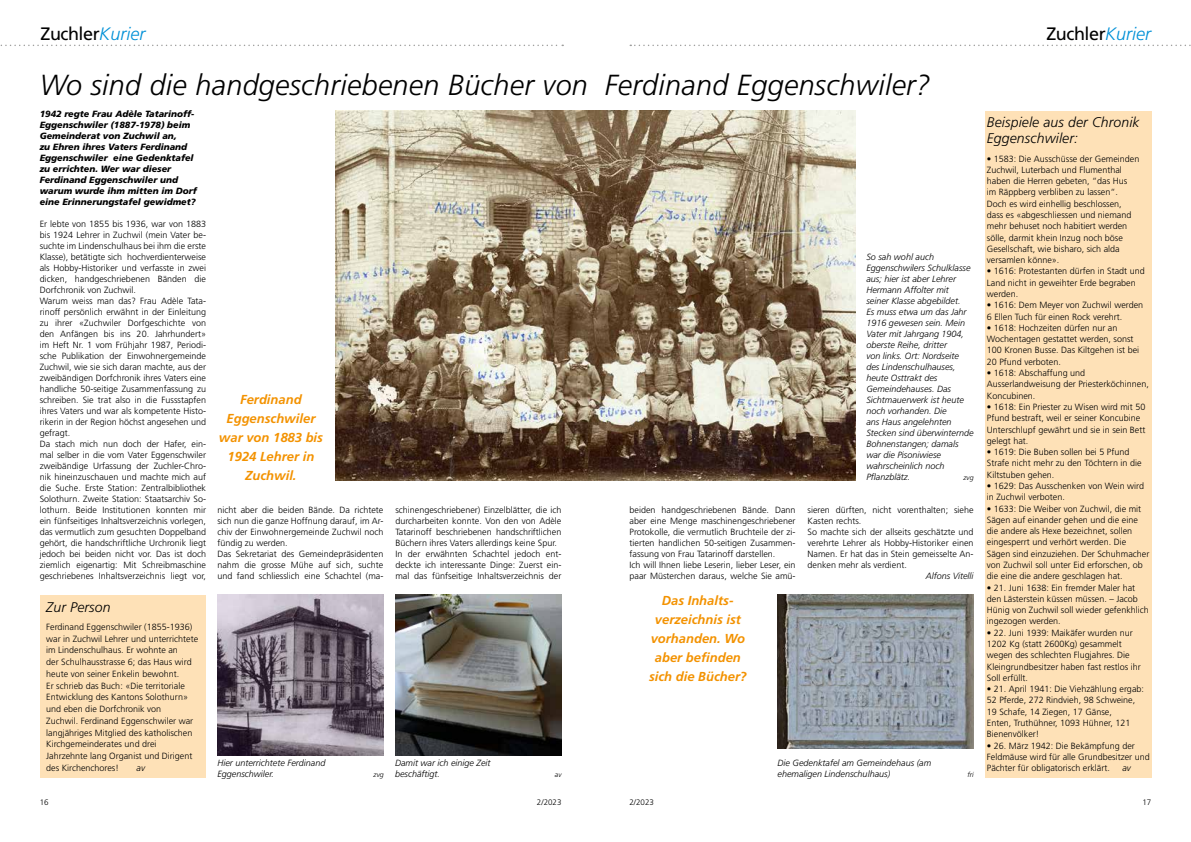
<style>
.page{position:relative;width:1191px;height:842px;background:#fff}
.page>*{position:absolute;margin:0;border:0;box-sizing:border-box;transform-origin:0 0}
.t1{font:italic 300 29px "Frutiger LT Pro";letter-spacing:.01em;color:#000}
.t2{font:18px "Frutiger LT Pro";letter-spacing:-.025em;color:#000}
.t3{font:italic 300 14px/16px "Frutiger LT Pro";letter-spacing:.01em;color:#000}
.t4{font:italic 700 13px/19px "Frutiger LT Pro";color:#f39200;text-align:center}
.t5{font:300 9px/11px "Frutiger LT Pro";color:#000}
.t6{font:italic 300 9px/11px "Frutiger LT Pro";color:#000}
.t7{font:italic 900 9px/11px "Frutiger LT Pro";color:#000}
.t8{font:300 8px "Frutiger LT Pro";color:#000}
.t9{font:italic 300 7px "Frutiger LT Pro";color:#000}
.s1{font-weight:300;font-style:italic;color:#0090d7}
</style>
<div class="page">
<svg style="left:0;top:45px;width:563px;height:1px"></svg>
<svg style="left:630px;top:45px;width:561px;height:1px"></svg>
<img style="left:336px;top:111px;width:519px;height:369px">
<div style="left:985px;top:111px;width:166px;height:666px;background:#fee1b7"></div>
<div style="left:40px;top:595px;width:166px;height:182px;background:#fee1b7"></div>
<img style="left:777px;top:595px;width:196px;height:154px">
<img style="left:217px;top:595px;width:167px;height:160px">
<img style="left:395px;top:595px;width:166px;height:160px">
<h2 class="t2" style="left:40px;top:23px;width:106px">Zuchler<span class="s1">Kurier</span></h2>
<h2 class="t2" style="left:1046px;top:23px;width:106px">Zuchler<span class="s1">Kurier</span></h2>
<h1 class="t1" style="left:40px;top:68px;width:892px">Wo sind die handgeschriebenen Bücher von Ferdinand Eggenschwiler?</h1>
<p class="t7" style="left:40px;top:109px;width:159px">1942 regte Frau Adèle Tatarinoff-<br>Eggenschwiler (1887-1978) beim<br>Gemeinderat von Zuchwil an,<br>zu Ehren ihres Vaters Ferdinand<br>Eggenschwiler eine Gedenktafel zu errichten. Wer war dieser<br>Ferdinand Eggenschwiler und warum wurde ihm mitten im Dorf eine Erinnerungstafel gewidmet?</p>
<p class="t5" style="left:40px;top:219px;width:168px">Er lebte von 1855 bis 1936, war von 1883 bis 1924 Lehrer in Zuchwil (mein Vater be&shy;suchte im Lindenschulhaus bei ihm die erste Klasse), betätigte sich hochverdienterweise als Hobby-Historiker und verfasste in zwei dicken, handgeschriebenen Bänden die Dorfchronik von Zuchwil.<br>Warum weiss man das? Frau Adèle Tata&shy;rinoff persönlich erwähnt in der Einleitung zu ihrer «Zuchwiler Dorfgeschichte von den Anfängen bis ins 20. Jahrhundert» im Heft Nr. 1 vom Frühjahr 1987, Periodi&shy;sche Publikation der Einwohnergemeinde Zuchwil, wie sie sich daran machte, aus der zweibändigen Dorfchronik ihres Vaters eine handliche 50-seitige Zusammenfassung zu schreiben. Sie trat also in die Fussstapfen ihres Vaters und war als kompetente Histo&shy;rikerin in der Region höchst angesehen und gefragt.<br>Da stach mich nun doch der Hafer, ein&shy;mal selber in die vom Vater Eggenschwiler zweibändige Urfassung der Zuchler-Chro&shy;nik hineinzuschauen und machte mich auf die Suche. Erste Station: Zentralbibliothek Solothurn. Zweite Station: Staatsarchiv So&shy;lothurn. Beide Institutionen konnten mir ein fünfseitiges Inhaltsverzeichnis vorlegen, das vermutlich zum gesuchten Doppelband gehört, die handschriftliche Urchronik liegt jedoch bei beiden nicht vor. Das ist doch ziemlich eigenartig: Mit Schreibmaschine geschriebenes Inhaltsverzeichnis liegt vor,</p>
<p class="t6" style="left:866px;top:252px;width:109px">So sah wohl auch<br>Eggenschwilers Schulklasse aus; hier ist aber Lehrer<br>Hermann Affolter mit seiner Klasse abgebildet.<br>Es muss etwa um das Jahr<br>1916 gewesen sein. Mein<br>Vater mit Jahrgang 1904, oberste Reihe, dritter<br>von links. Ort: Nordseite des Lindenschulhauses, heute Osttrakt des<br>Gemeindehauses. Das<br>Sichtmauerwerk ist heute noch vorhanden. Die<br>ans Haus angelehnten<br>Stecken sind überwinternde<br>Bohnenstangen; damals war die Pisoniwiese wahrscheinlich noch<br>Pflanzblätz.</p>
<p class="t9" style="left:963px;top:474px;width:12px">zvg</p>
<h3 class="t4" style="left:219px;top:390px;width:106px">Ferdinand<br>Eggenschwiler war von 1883 bis<br>1924 Lehrer in<br>Zuchwil.</h3>
<p class="t5" style="left:629px;top:505px;width:167px">beiden handgeschriebenen Bände. Dann aber eine Menge maschinengeschriebener Protokolle, die vermutlich Bruchteile der zi&shy;tierten handlichen 50-seitigen Zusammen&shy;fassung von Frau Tatarinoff darstellen.<br>Ich will Ihnen liebe Leserin, lieber Leser, ein paar Müsterchen daraus, welche Sie amü-</p>
<p class="t5" style="left:807px;top:505px;width:167px">sieren dürften, nicht vorenthalten; siehe Kasten rechts.<br>So machte sich der allseits geschätzte und verehrte Lehrer als Hobby-Historiker einen Namen. Er hat das in Stein gemeisselte An&shy;denken mehr als verdient.</p>
<p class="t5" style="left:217px;top:505px;width:167px">nicht aber die beiden Bände. Da richtete sich nun die ganze Hoffnung darauf, im Ar&shy;chiv der Einwohnergemeinde Zuchwil noch fündig zu werden.<br>Das Sekretariat des Gemeindepräsidenten nahm die grosse Mühe auf sich, suchte und fand schliesslich eine Schachtel (ma-</p>
<p class="t5" style="left:395px;top:505px;width:167px">schinengeschriebener) Einzelblätter, die ich durcharbeiten konnte. Von den von Adèle Tatarinoff beschriebenen handschriftlichen Büchern ihres Vaters allerdings keine Spur.<br>In der erwähnten Schachtel jedoch ent&shy;deckte ich interessante Dinge: Zuerst ein&shy;mal das fünfseitige Inhaltsverzeichnis der</p>
<p class="t6" style="left:925px;top:571px;width:49px">Alfons Vitelli</p>
<h3 class="t3" style="left:46px;top:599px;width:66px">Zur Person</h3>
<p class="t5" style="left:46px;top:621px;width:153px;line-height:11.8px">Ferdinand Eggenschwiler (1855-1936) war in Zuchwil Lehrer und unterrichtete im Lindenschulhaus. Er wohnte an<br>der Schulhausstrasse 6; das Haus wird heute von seiner Enkelin bewohnt.<br>Er schrieb das Buch: «Die territoriale Entwicklung des Kantons Solothurn» und eben die Dorfchronik von<br>Zuchwil. Ferdinand Eggenschwiler war langjähriges Mitglied des katholischen Kirchgemeinderates und drei Jahrzehnte lang Organist und Dirigent des Kirchenchores!</p>
<p class="t6" style="left:136px;top:762px;width:10px">av</p>
<p class="t6" style="left:217px;top:758px;width:109px">Hier unterrichtete Ferdinand<br>Eggenschwiler.</p>
<p class="t9" style="left:374px;top:771px;width:12px">zvg</p>
<p class="t6" style="left:395px;top:758px;width:97px">Damit war ich einige Zeit beschäftigt.</p>
<p class="t9" style="left:555px;top:771px;width:8px">av</p>
<h3 class="t4" style="left:649px;top:591px;width:99px">Das Inhalts&shy;verzeichnis ist vorhanden. Wo aber befinden sich die Bücher?</h3>
<p class="t6" style="left:777px;top:758px;width:155px">Die Gedenktafel am Gemeindehaus (am ehemaligen Lindenschulhaus)</p>
<p class="t9" style="left:967px;top:771px;width:8px">fri</p>
<h3 class="t3" style="left:986px;top:115px;width:154px">Beispiele aus der Chronik<br>Eggenschwiler:</h3>
<p class="t5" style="left:986px;top:153px;width:154px;line-height:11.3px">• 1583: Die Ausschüsse der Gemeinden Zuchwil, Luterbach und Flumenthal haben die Herren gebeten, “das Hus<br>im Räppberg verbliben zu lassen“.<br>Doch es wird einhellig beschlossen, dass es «abgeschliessen und niemand mehr behuset noch habitiert werden sölle, darmit khein Inzug noch böse Gesellschaft, wie bisharo, sich alda versamlen könne».</p>
<p class="t5" style="left:986px;top:266px;width:159px;line-height:11.3px">• 1616: Protestanten dürfen in Stadt und<br>Land nicht in geweihter Erde begraben werden.</p>
<p class="t5" style="left:986px;top:300px;width:158px;line-height:11.3px">• 1616: Dem Meyer von Zuchwil werden<br>6 Ellen Tuch für einen Rock verehrt.</p>
<p class="t5" style="left:986px;top:322px;width:154px;line-height:11.3px">• 1618: Hochzeiten dürfen nur an<br>Wochentagen gestattet werden, sonst<br>100 Kronen Busse. Das Kiltgehen ist bei<br>20 Pfund verboten.</p>
<p class="t5" style="left:986px;top:367px;width:164px;line-height:11.3px">• 1618: Abschaffung und<br>Ausserlandweisung der Priesterköchinnen,<br>Koncubinen.</p>
<p class="t5" style="left:986px;top:401px;width:160px;line-height:11.3px">• 1618: Ein Priester zu Wisen wird mit 50<br>Pfund bestraft, weil er seiner Koncubine Unterschlupf gewährt und sie in sein Bett gelegt hat.</p>
<p class="t5" style="left:986px;top:446px;width:156px;line-height:11.3px">• 1619: Die Buben sollen bei 5 Pfund<br>Strafe nicht mehr zu den Töchtern in die<br>Kiltstuben gehen.</p>
<p class="t5" style="left:986px;top:480px;width:159px;line-height:11.3px">• 1629: Das Ausschenken von Wein wird in Zuchwil verboten.</p>
<p class="t5" style="left:986px;top:503px;width:164px;line-height:11.3px">• 1633: Die Weiber von Zuchwil, die mit Sägen auf einander gehen und die eine die andere als Hexe bezeichnet, sollen eingesperrt und verhört werden. Die Sägen sind einzuziehen. Der Schuhmacher von Zuchwil soll unter Eid erforschen, ob die eine die andere geschlagen hat.</p>
<p class="t5" style="left:986px;top:582px;width:164px;line-height:11.3px">• 21. Juni 1638: Ein fremder Maler hat den Lästerstein küssen müssen. – Jacob Hünig von Zuchwil soll wieder gefenkhlich ingezogen werden.</p>
<p class="t5" style="left:986px;top:627px;width:155px;line-height:11.3px">• 22. Juni 1939: Maikäfer wurden nur<br>1202 Kg (statt 2600Kg) gesammelt wegen des schlechten Flugjahres. Die<br>Kleingrundbesitzer haben fast restlos ihr<br>Soll erfüllt.</p>
<p class="t5" style="left:986px;top:683px;width:159px;line-height:11.3px">• 21. April 1941: Die Viehzählung ergab:<br>52 Pferde, 272 Rindvieh, 98 Schweine,<br>19 Schafe, 14 Ziegen, 17 Gänse,<br>Enten, Truthühner, 1093 Hühner, 121<br>Bienenvölker!</p>
<p class="t5" style="left:986px;top:740px;width:164px;line-height:11.3px">• 26. März 1942: Die Bekämpfung der<br>Feldmäuse wird für alle Grundbesitzer und<br>Pächter für obligatorisch erklärt.</p>
<p class="t6" style="left:1122px;top:762px;width:10px">av</p>
<p class="t8" style="left:40px;top:798px;width:10px">16</p>
<p class="t8" style="left:537px;top:798px;width:26px">2/2023</p>
<p class="t8" style="left:629px;top:798px;width:26px">2/2023</p>
<p class="t8" style="left:1142px;top:798px;width:10px">17</p>
</div>
